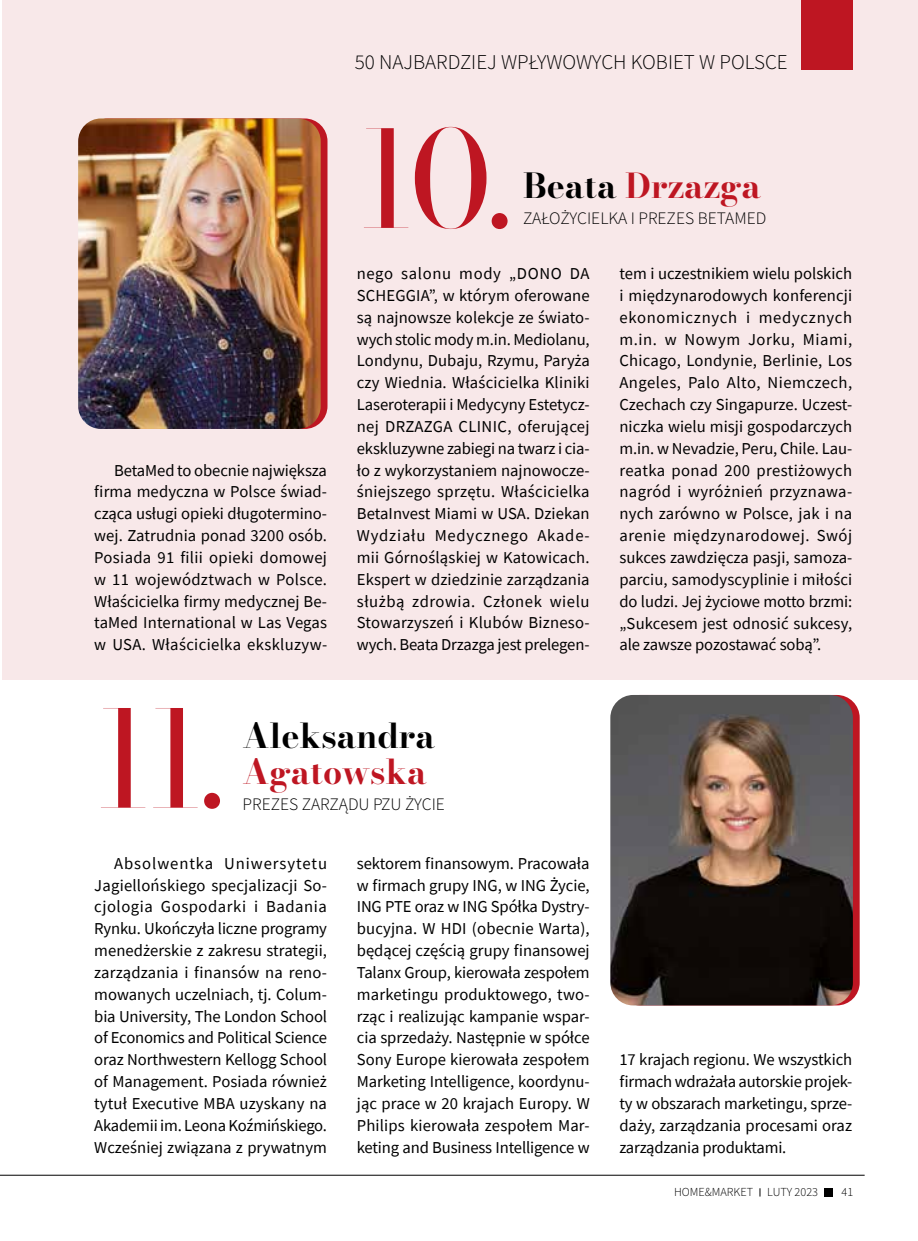
<style>
.page{position:relative;width:918px;height:1241px;background:#fff}
.page>*{position:absolute;margin:0;border:0;box-sizing:border-box;transform-origin:0 0}
.t1{font:132.65px "Bodoni Moda";color:#be1622}
.t2{font:33.95px "Bodoni Moda";color:#be1622}
.t3{font:33.95px "Bodoni Moda";color:#000}
.t4{font:300 21px "Source Sans Pro";color:#000}
.t5{font:300 17.5px "Source Sans Pro";color:#000}
.t6{font:16.62px/21.9px "Source Sans Pro";letter-spacing:-.005em;color:#000;text-align:justify}
.t7{font:300 12.25px "Source Sans Pro";color:#000}
.s1{color:#000}
</style>
<div class="page">
<hr style="left:0;top:1174px;width:864px;height:1px;background:#000">
<div style="left:824px;top:1187px;width:9px;height:9px;background:#000"></div>
<div style="left:617px;top:694px;width:242px;height:311px;background:#be1622;border-radius:23px"></div>
<img style="left:610px;top:694px;width:243px;height:311px">
<div style="left:2px;top:0;width:916px;height:680px;background:#f8e8e9"></div>
<div style="left:85px;top:118px;width:242px;height:311px;background:#be1622;border-radius:23px"></div>
<img style="left:78px;top:118px;width:243px;height:311px">
<div style="left:801px;top:0;width:51px;height:69px;background:#be1622"></div>
<p class="t4" style="left:355px;top:49px;width:434px">50 NAJBARDZIEJ WPŁYWOWYCH KOBIET W POLSCE</p>
<p class="t6" style="left:94px;top:459px;width:234px;text-indent:20px">BetaMed to obecnie największa firma medyczna w Polsce świad&shy;cząca usługi opieki długotermino&shy;wej. Zatrudnia ponad 3200 osób.<br>Posiada 91 filii opieki domowej w 11 województwach w Polsce.<br>Właścicielka firmy medycznej Be&shy;taMed International w Las Vegas w USA. Właścicielka ekskluzyw-</p>
<h1 class="t1" style="left:357px;top:89px;width:157px">10.</h1>
<h2 class="t2" style="left:523px;top:162px;width:240px"><span class="s1">Beata</span> Drzazga</h2>
<p class="t5" style="left:523px;top:207px;width:245px">ZAŁOŻYCIELKA I PREZES BETAMED</p>
<p class="t6" style="left:357px;top:262px;width:234px">nego salonu mody „DONO DA SCHEGGIA”, w którym oferowane są najnowsze kolekcje ze świato&shy;wych stolic mody m.in. Mediolanu, Londynu, Dubaju, Rzymu, Paryża czy Wiednia. Właścicielka Kliniki Laseroterapii i Medycyny Estetycz&shy;nej DRZAZGA CLINIC, oferującej ekskluzywne zabiegi na twarz i cia&shy;ło z wykorzystaniem najnowocze&shy;śniejszego sprzętu. Właścicielka BetaInvest Miami w USA. Dziekan Wydziału Medycznego Akade&shy;mii Górnośląskiej w Katowicach.<br>Ekspert w dziedzinie zarządzania służbą zdrowia. Członek wielu Stowarzyszeń i Klubów Bizneso&shy;wych. Beata Drzazga jest prelegen-</p>
<p class="t6" style="left:619px;top:262px;width:234px">tem i uczestnikiem wielu polskich i międzynarodowych konferencji ekonomicznych i medycznych m.in. w Nowym Jorku, Miami, Chicago, Londynie, Berlinie, Los Angeles, Palo Alto, Niemczech, Czechach czy Singapurze. Uczest&shy;niczka wielu misji gospodarczych m.in. w Nevadzie, Peru, Chile. Lau&shy;reatka ponad 200 prestiżowych nagród i wyróżnień przyznawa&shy;nych zarówno w Polsce, jak i na arenie międzynarodowej. Swój sukces zawdzięcza pasji, samoza&shy;parciu, samodyscyplinie i miłości do ludzi. Jej życiowe motto brzmi: „Sukcesem jest odnosić sukcesy, ale zawsze pozostawać sobą”.</p>
<h1 class="t1" style="left:94px;top:668px;width:132px">11.</h1>
<h2 class="t3" style="left:243px;top:712px;width:194px">Aleksandra</h2>
<h2 class="t2" style="left:243px;top:748px;width:186px">Agatowska</h2>
<p class="t5" style="left:243px;top:793px;width:204px">PREZES ZARZĄDU PZU ŻYCIE</p>
<p class="t6" style="left:94px;top:852px;width:234px;text-indent:20px">Absolwentka Uniwersytetu Jagiellońskiego specjalizacji So&shy;cjologia Gospodarki i Badania Rynku. Ukończyła liczne programy menedżerskie z zakresu strategii, zarządzania i finansów na reno&shy;mowanych uczelniach, tj. Colum&shy;bia University, The London School of Economics and Political Science oraz Northwestern Kellogg School of Management. Posiada również tytuł Executive MBA uzyskany na Akademii im. Leona Koźmińskiego.<br>Wcześniej związana z prywatnym</p>
<p class="t6" style="left:357px;top:852px;width:234px">sektorem finansowym. Pracowała w firmach grupy ING, w ING Życie, ING PTE oraz w ING Spółka Dystry&shy;bucyjna. W HDI (obecnie Warta), będącej częścią grupy finansowej Talanx Group, kierowała zespołem marketingu produktowego, two&shy;rząc i realizując kampanie wspar&shy;cia sprzedaży. Następnie w spółce Sony Europe kierowała zespołem Marketing Intelligence, koordynu&shy;jąc prace w 20 krajach Europy. W Philips kierowała zespołem Mar&shy;keting and Business Intelligence w</p>
<p class="t6" style="left:619px;top:1048px;width:234px">17 krajach regionu. We wszystkich firmach wdrażała autorskie projek&shy;ty w obszarach marketingu, sprze&shy;daży, zarządzania procesami oraz zarządzania produktami.</p>
<p class="t7" style="left:674px;top:1184px;width:146px">HOME&amp;MARKET LUTY 2023</p>
<p class="t7" style="left:841px;top:1184px;width:13px">41</p>
</div>
